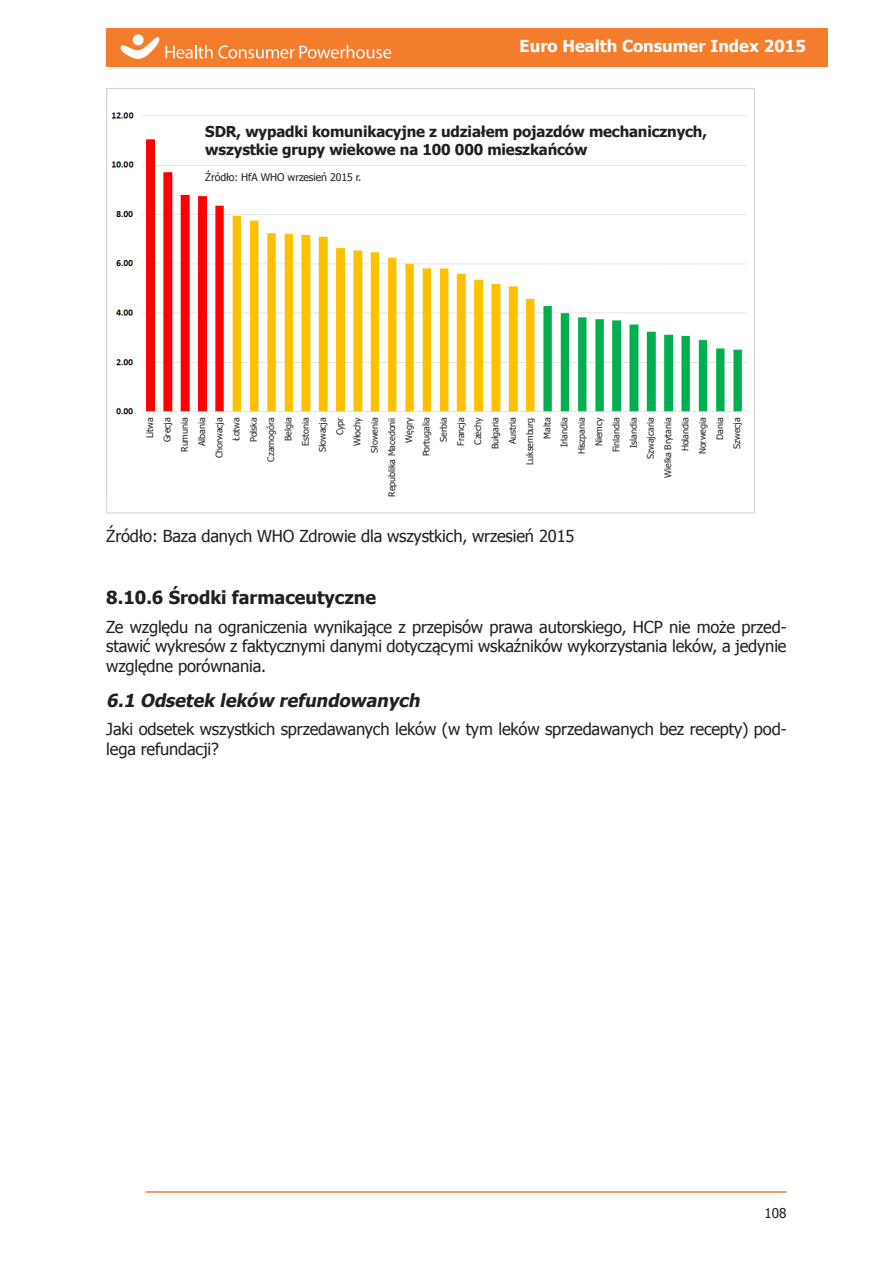
<style>
.page{position:relative;width:893px;height:1263px;background:#fff}
.page>*{position:absolute;margin:0;border:0;box-sizing:border-box;transform-origin:0 0}
.podtytuly_podtytulow{font:italic 700 18px "Tahoma";color:#231f20}
.podtytuly_podtytulow-2{font:700 18px "Tahoma";color:#231f20}
.zwykly_tekst{font:16.5px/19.8px "Tahoma";letter-spacing:-.01em;color:#231f20;text-align:justify}
.t1{font:700 16.5px "Tahoma";color:#fff}
.t2{font:700 15px/18px "Tahoma";letter-spacing:-.01em;color:#231f20}
.t3{font:13.5px "Tahoma";color:#231f20}
.t4{font:10.5px "Tahoma";letter-spacing:-.01em;color:#231f20}
.t5{font:9px/17.2px "Tahoma";letter-spacing:-.01em;color:#231f20;text-align:right}
</style>
<div class="page">
<div style="left:106px;top:28px;width:722px;height:39px;background:#f47d2d"></div>
<svg style="left:133px;top:34px;width:11px;height:11px"></svg>
<svg style="left:120px;top:37px;width:271px;height:22px"></svg>
<hr style="left:145px;top:1191px;width:642px;height:2px;background:#f47d2d">
<img style="left:111px;top:112px;width:636px;height:303px">
<div style="left:205px;top:117px;width:533px;height:47px;background:#fff"></div>
<div style="left:205px;top:168px;width:394px;height:18px;background:#fff"></div>
<p class="t1" style="left:520px;top:35px;width:288px">Euro Health Consumer Index 2015</p>
<p class="t2" style="left:205px;top:122px;width:503px">SDR, wypadki komunikacyjne z udziałem pojazdów mechanicznych, wszystkie grupy wiekowe na 100 000 mieszkańców</p>
<p class="t4" style="left:205px;top:170px;width:157px">Źródło: HfA WHO wrzesień 2015 r.</p>
<p class="t5" style="left:141px;top:497px;width:81px;rotate:-90deg">Litwa<br>Grecja<br>Rumunia<br>Albania<br>Chorwacja<br>Łotwa<br>Polska<br>Czarnogóra<br>Belgia<br>Estonia<br>Słowacja<br>Cypr<br>Włochy<br>Słowenia<br>Republika Macedonii<br>Węgry<br>Portugalia<br>Serbia<br>Francja<br>Czechy<br>Bułgaria<br>Austria<br>Luksemburg<br>Malta<br>Irlandia<br>Hiszpania<br>Niemcy<br>Finlandia<br>Islandia<br>Szwajcaria<br>Wielka Brytania<br>Holandia<br>Norwegia<br>Dania<br>Szwecja</p>
<p class="zwykly_tekst" style="left:106px;top:525px;width:470px">Źródło: Baza danych WHO Zdrowie dla wszystkich, wrzesień 2015</p>
<p class="podtytuly_podtytulow-2" style="left:106px;top:585px;width:271px">8.10.6 Środki farmaceutyczne</p>
<p class="zwykly_tekst" style="left:106px;top:616px;width:682px">Ze względu na ograniczenia wynikające z przepisów prawa autorskiego, HCP nie może przed&shy;stawić wykresów z faktycznymi danymi dotyczącymi wskaźników wykorzystania leków, a jedynie względne porównania.</p>
<p class="podtytuly_podtytulow" style="left:106px;top:687px;width:319px">6.1 Odsetek leków refundowanych</p>
<p class="zwykly_tekst" style="left:106px;top:718px;width:682px">Jaki odsetek wszystkich sprzedawanych leków (w tym leków sprzedawanych bez recepty) pod&shy;lega refundacji?</p>
<p class="t3" style="left:765px;top:1204px;width:24px">108</p>
</div>
